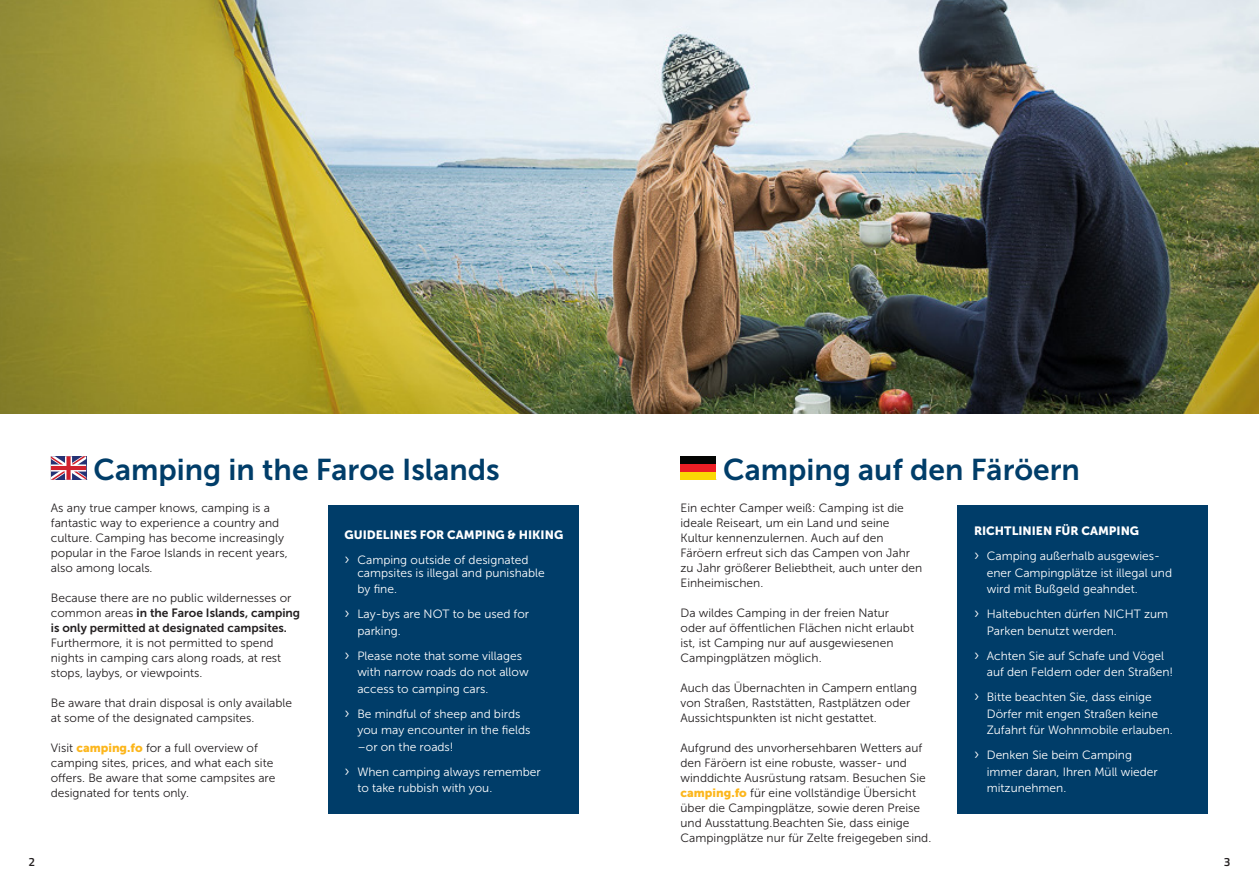
<style>
.page{position:relative;width:1259px;height:893px;background:#fff}
.page>*{position:absolute;margin:0;border:0;box-sizing:border-box;transform-origin:0 0}
.t1{font:30px "Museo Sans 700";color:#003d69}
.t2{font:12px/15px "Museo Sans 300";color:#231f20}
.t3{font:12px/16.5px "Museo Sans 300";color:#fff}
.Guidelines_yvirskrift{font:12px "Museo Sans 900";color:#fff}
.t4{font:600 12px "Titillium";color:#231f20}
.s1{font-family:"Museo Sans 700"}
.s2{font-family:"Museo Sans 900";color:#fcb61c}
.s3{font-size:15px}
</style>
<div class="page">
<svg style="left:51px;top:456px;width:35px;height:24px"></svg>
<div style="left:680px;top:472px;width:36px;height:8px;background:#fbd805"></div>
<div style="left:680px;top:464px;width:36px;height:8px;background:#ed1f25"></div>
<div style="left:680px;top:456px;width:36px;height:8px;background:#040503"></div>
<div style="left:957px;top:505px;width:251px;height:308px;background:#003d69"></div>
<img style="left:0;top:0;width:1259px;height:414px">
<div style="left:327px;top:505px;width:251px;height:308px;background:#003d69"></div>
<p class="t1" style="left:94px;top:453px;width:408px">Camping in the Faroe Islands</p>
<p class="t2" style="left:51px;top:500px;width:238px">As any true camper knows, camping is a fantastic way to experience a country and culture. Camping has become increasingly popular in the Faroe Islands in recent years, also among locals.</p>
<p class="t2" style="left:51px;top:590px;width:251px">Because there are no public wildernesses or common areas <span class="s1">in the Faroe Islands, camping is only permitted at designated campsites.<br></span>Furthermore, it is not permitted to spend nights in camping cars along roads, at rest stops, laybys, or viewpoints.</p>
<p class="t2" style="left:51px;top:695px;width:243px">Be aware that drain disposal is only available at some of the designated campsites.</p>
<p class="t2" style="left:51px;top:740px;width:226px">Visit <span class="s2">camping.fo</span> for a full overview of camping sites, prices, and what each site offers. Be aware that some campsites are designated for tents only.</p>
<p class="Guidelines_yvirskrift" style="left:345px;top:528px;width:220px">GUIDELINES FOR CAMPING &amp; HIKING</p>
<p class="t3" style="left:357px;top:554px;width:189px;line-height:12.3px;text-indent:-13px"><span class="s3">›</span> Camping outside of designated campsites is illegal and punishable</p>
<p class="t3" style="left:357px;top:581px;width:41px">by fine.</p>
<p class="t3" style="left:357px;top:606px;width:173px;text-indent:-13px"><span class="s3">›</span> Lay-bys are NOT to be used for parking.</p>
<p class="t3" style="left:357px;top:647px;width:173px;text-indent:-13px"><span class="s3">›</span> Please note that some villages with narrow roads do not allow access to camping cars.</p>
<p class="t3" style="left:357px;top:705px;width:175px;text-indent:-13px"><span class="s3">›</span> Be mindful of sheep and birds you may encounter in the fields –or on the roads!</p>
<p class="t3" style="left:357px;top:763px;width:185px;text-indent:-13px"><span class="s3">›</span> When camping always remember to take rubbish with you.</p>
<p class="t1" style="left:723px;top:453px;width:358px">Camping auf den Färöern</p>
<p class="t2" style="left:680px;top:500px;width:243px">Ein echter Camper weiß: Camping ist die ideale Reiseart, um ein Land und seine Kultur kennenzulernen. Auch auf den Färöern erfreut sich das Campen von Jahr zu Jahr größerer Beliebtheit, auch unter den Einheimischen.</p>
<p class="t2" style="left:680px;top:605px;width:235px">Da wildes Camping in der freien Natur oder auf öffentlichen Flächen nicht erlaubt ist, ist Camping nur auf ausgewiesenen Campingplätzen möglich.</p>
<p class="t2" style="left:680px;top:680px;width:238px">Auch das Übernachten in Campern entlang von Straßen, Raststätten, Rastplätzen oder<br>Aussichtspunkten ist nicht gestattet.</p>
<p class="t2" style="left:680px;top:740px;width:252px">Aufgrund des unvorhersehbaren Wetters auf den Färöern ist eine robuste, wasser- und winddichte Ausrüstung ratsam. Besuchen Sie <span class="s2">camping.fo</span> für eine vollständige Übersicht über die Campingplätze, sowie deren Preise und Ausstattung.Beachten Sie, dass einige Campingplätze nur für Zelte freigegeben sind.</p>
<p class="Guidelines_yvirskrift" style="left:974px;top:524px;width:167px">RICHTLINIEN FÜR CAMPING</p>
<p class="t3" style="left:986px;top:548px;width:187px;text-indent:-13px"><span class="s3">›</span> Camping außerhalb ausgewies&shy;ener Campingplätze ist illegal und wird mit Bußgeld geahndet.</p>
<p class="t3" style="left:986px;top:606px;width:183px;text-indent:-13px"><span class="s3">›</span> Haltebuchten dürfen NICHT zum<br>Parken benutzt werden.</p>
<p class="t3" style="left:986px;top:647px;width:188px;text-indent:-13px"><span class="s3">›</span> Achten Sie auf Schafe und Vögel auf den Feldern oder den Straßen!</p>
<p class="t3" style="left:986px;top:689px;width:187px;text-indent:-13px"><span class="s3">›</span> Bitte beachten Sie, dass einige<br>Dörfer mit engen Straßen keine<br>Zufahrt für Wohnmobile erlauben.</p>
<p class="t3" style="left:986px;top:747px;width:173px;text-indent:-13px"><span class="s3">›</span> Denken Sie beim Camping immer daran, Ihren Müll wieder mitzunehmen.</p>
<p class="t4" style="left:29px;top:852px;width:8px">2</p>
<p class="t4" style="left:1223px;top:852px;width:8px">3</p>
</div>
